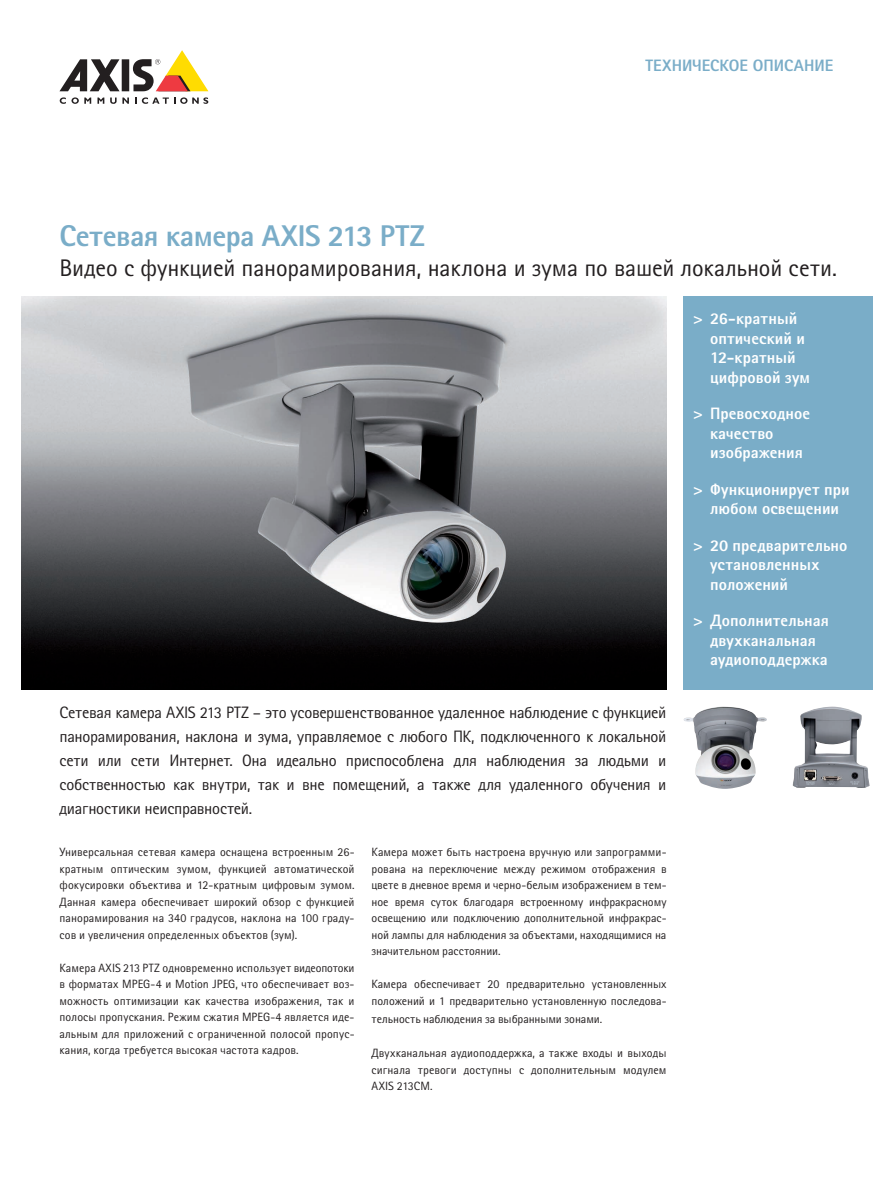
<style>
.page{position:relative;width:893px;height:1191px;background:#fff}
.page>*{position:absolute;margin:0;border:0;box-sizing:border-box;transform-origin:0 0}
.t1{font:800 30px "Rotis Sans Cyrillic";letter-spacing:-.015em;color:#7aadc8}
.t2{font:24px "Rotis Sans Cyrillic";letter-spacing:-.005em;color:#231f20}
.t3{font:16.5px/24px "Rotis Sans Cyrillic";letter-spacing:-.02em;color:#231f20;text-align:justify}
.t4{font:800 16.5px/19.5px "Rotis Sans Cyrillic";letter-spacing:.005em;color:#fff}
.t5{font:800 16.5px "Rotis Sans Cyrillic";color:#7aadc8}
.t6{font:12px/16.5px "Rotis Sans Cyrillic";color:#231f20;text-align:justify}
</style>
<div class="page">
<div style="left:122px;top:59px;width:7px;height:32px;background:#231f20"></div>
<svg style="left:60px;top:59px;width:60px;height:32px"></svg>
<svg style="left:133px;top:50px;width:75px;height:41px"></svg>
<svg style="left:60px;top:97px;width:31px;height:7px"></svg>
<svg style="left:97px;top:98px;width:7px;height:6px"></svg>
<svg style="left:110px;top:98px;width:19px;height:6px"></svg>
<svg style="left:135px;top:97px;width:73px;height:7px"></svg>
<div style="left:684px;top:296px;width:189px;height:393px;background:#7aadc8"></div>
<img style="left:21px;top:296px;width:645px;height:393px">
<img style="left:683px;top:706px;width:84px;height:83px">
<img style="left:793px;top:706px;width:77px;height:82px">
<h3 class="t5" style="left:645px;top:55px;width:190px">ТЕХНИЧЕСКОЕ ОПИСАНИЕ</h3>
<h1 class="t1" style="left:60px;top:217px;width:367px">Сетевая камера AXIS 213 PTZ</h1>
<h2 class="t2" style="left:60px;top:254px;width:779px">Видео с функцией панорамирования, наклона и зума по вашей локальной сети.</h2>
<h3 class="t4" style="left:710px;top:308px;width:102px;text-indent:-17px">&gt; 26-кратный оптический и<br>12-кратный цифровой зум</h3>
<h3 class="t4" style="left:710px;top:404px;width:102px;text-indent:-17px">&gt; Превосходное качество изображения</h3>
<h3 class="t4" style="left:693px;top:479px;width:158px;text-align:center">&gt; Функционирует при любом освещении</h3>
<h3 class="t4" style="left:710px;top:535px;width:139px;text-indent:-17px">&gt; 20 предварительно установленных положений</h3>
<h3 class="t4" style="left:710px;top:611px;width:120px;text-indent:-17px">&gt; Дополнительная двухканальная аудиоподдержка</h3>
<p class="t3" style="left:60px;top:700px;width:608px">Сетевая камера AXIS 213 PTZ – это усовершенствованное удаленное наблюдение с функцией панорамирования, наклона и зума, управляемое с любого ПК, подключенного к локальной сети или сети Интернет. Она идеально приспособлена для наблюдения за людьми и собственностью как внутри, так и вне помещений, а также для удаленного обучения и диагностики неисправностей.</p>
<p class="t6" style="left:60px;top:844px;width:297px">Универсальная сетевая камера оснащена встроенным 26- кратным оптическим зумом, функцией автоматической фокусировки объектива и 12-кратным цифровым зумом.<br>Данная камера обеспечивает широкий обзор с функцией панорамирования на 340 градусов, наклона на 100 граду&shy;сов и увеличения определенных объектов (зум).</p>
<p class="t6" style="left:60px;top:959px;width:297px">Камера AXIS 213 PTZ одновременно использует видеопотоки в форматах MPEG-4 и Motion JPEG, что обеспечивает воз&shy;можность оптимизации как качества изображения, так и полосы пропускания. Режим сжатия MPEG-4 является иде&shy;альным для приложений с ограниченной полосой пропус&shy;кания, когда требуется высокая частота кадров.</p>
<p class="t6" style="left:372px;top:844px;width:296px">Камера может быть настроена вручную или запрограмми&shy;рована на переключение между режимом отображения в цвете в дневное время и черно-белым изображением в тем&shy;ное время суток благодаря встроенному инфракрасному освещению или подключению дополнительной инфракрас&shy;ной лампы для наблюдения за объектами, находящимися на значительном расстоянии.</p>
<p class="t6" style="left:372px;top:976px;width:296px">Камера обеспечивает 20 предварительно установленных положений и 1 предварительно установленную последова-</p>
<p class="t6" style="left:372px;top:1010px;width:232px">тельность наблюдения за выбранными зонами.</p>
<p class="t6" style="left:372px;top:1045px;width:296px">Двухканальная аудиоподдержка, а также входы и выходы сигнала тревоги доступны с дополнительным модулем AXIS 213CM.</p>
</div>
